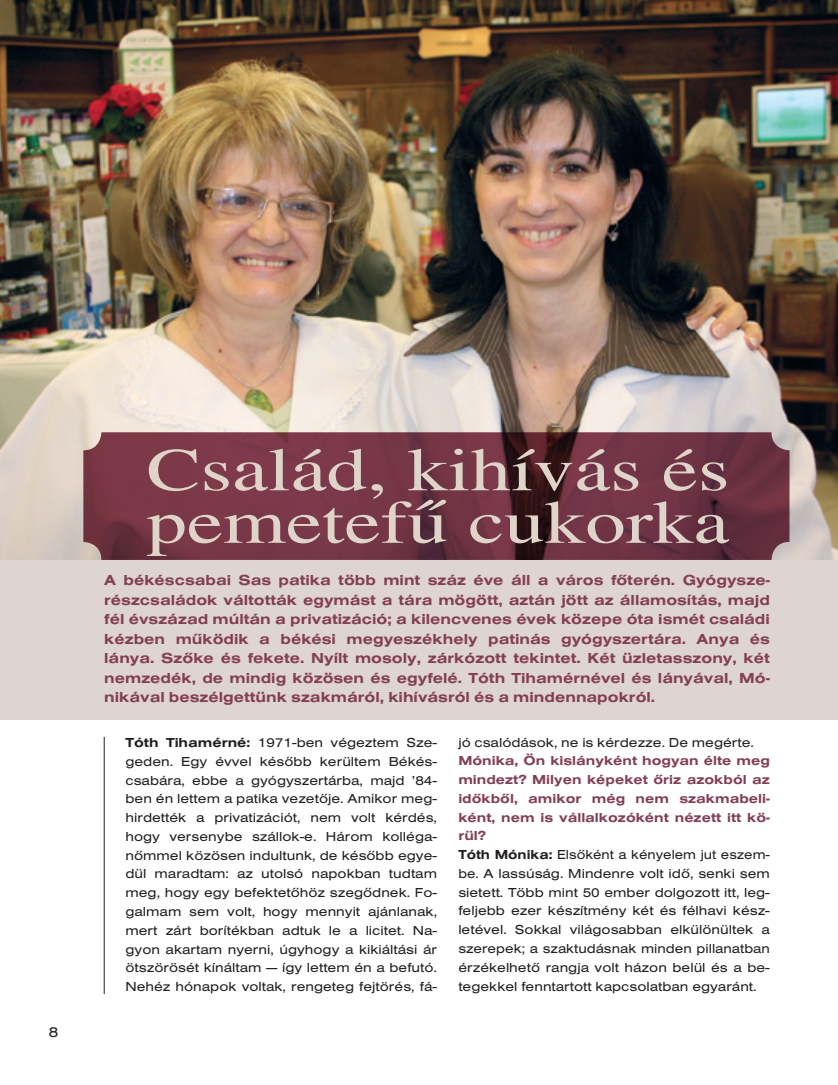
<style>
.page{position:relative;width:838px;height:1085px;background:#fff}
.page>*{position:absolute;margin:0;border:0;box-sizing:border-box;transform-origin:0 0}
.t1{font:60.75px/52.5px "H Times";color:#dfd4c9;scale:1.33 1}
.t2{font:500 15px/19.5px "H Sans Extended";color:#833f54;text-align:justify}
.t3{font:15px "H Sans Extended";color:#231f20}
.t4{font:13.5px/18.8px "H Sans Extended";color:#231f20;text-align:justify}
.t5{font:13.5px/18.8px "H Sans Extended";color:#231f20;scale:.96 1}
.s1{font-weight:500}
.s2{font-weight:500;color:#833f54}
</style>
<div class="page">
<div style="left:0;top:560px;width:838px;height:160px;background:#ded4d1"></div>
<img style="left:0;top:0;width:838px;height:560px">
<svg style="left:83px;top:432px;width:706px;height:128px;background:#6e3443"></svg>
<hr style="left:104px;top:736px;width:1px;height:257px;background:#231f20">
<p class="t3" style="left:49px;top:1023px;width:11px">8</p>
<h1 class="t1" style="left:146px;top:442px;width:440px">Család, kihívás és pemetefû cukorka</h1>
<p class="t2" style="left:104px;top:570px;width:667px">A békéscsabai Sas patika több mint száz éve áll a város fôterén. Gyógysze&shy;részcsaládok váltották egymást a tára mögött, aztán jött az államosítás, majd fél évszázad múltán a privatizáció; a kilencvenes évek közepe óta ismét családi kézben mûködik a békési megyeszékhely patinás gyógyszertára. Anya és lánya. Szôke és fekete. Nyílt mosoly, zárkózott tekintet. Két üzletasszony, két nemzedék, de mindig közösen és egyfelé. Tóth Tihamérnével és lányával, Mó&shy;nikával beszélgettünk szakmáról, kihívásról és a mindennapokról.</p>
<p class="t4" style="left:125px;top:733px;width:313px"><span class="s1">Tóth Tihamérné:</span> 1971-ben végeztem Sze&shy;geden. Egy évvel késôbb kerültem Békés&shy;csabára, ebbe a gyógyszertárba, majd ’84- ben én lettem a patika vezetôje. Amikor meg&shy;hirdették a privatizációt, nem volt kérdés, hogy versenybe szállok-e. Három kolléga&shy;nômmel közösen indultunk, de késôbb egye&shy;dül maradtam: az utolsó napokban tudtam meg, hogy egy befektetôhöz szegôdnek. Fo&shy;galmam sem volt, hogy mennyit ajánlanak, mert zárt borítékban adtuk le a licitet. Na&shy;gyon akartam nyerni, úgyhogy a kikiáltási ár ötszörösét kínáltam — így lettem én a befutó.<br>Nehéz hónapok voltak, rengeteg fejtörés, fá-</p>
<p class="t4" style="left:458px;top:732px;width:297px">jó csalódások, ne is kérdezze. De megérte.</p>
<p class="t5" style="left:458px;top:751px;width:326px"><span class="s2">Mónika, Ön kislányként hogyan élte meg mindezt? Milyen képeket ôriz azokból az idôkbôl, amikor még nem szakmabeli&shy;ként, nem is vállalkozóként nézett itt kö&shy;rül?<br></span><span class="s1">Tóth Mónika:</span> Elsôként a kényelem jut eszem&shy;be. A lassúság. Mindenre volt idô, senki sem sietett. Több mint 50 ember dolgozott itt, leg&shy;feljebb ezer készítmény két és félhavi kész&shy;letével. Sokkal világosabban elkülönültek a szerepek; a szaktudásnak minden pillanatban érzékelhetô rangja volt házon belül és a be&shy;tegekkel fenntartott kapcsolatban egyaránt.</p>
</div>
